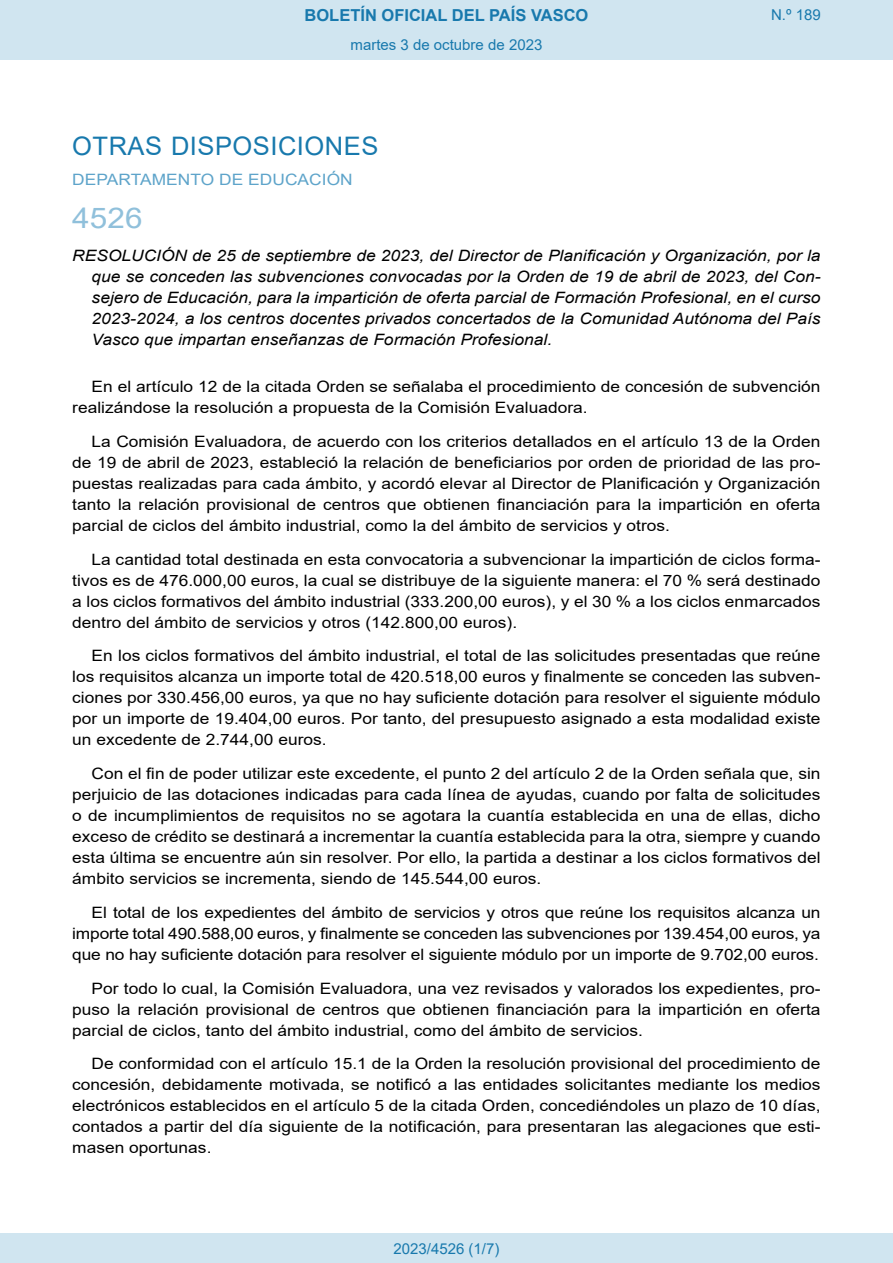
<style>
.page{position:relative;width:893px;height:1263px;background:#fff}
.page>*{position:absolute;margin:0;border:0;box-sizing:border-box;transform-origin:0 0}
.BOPVOrden{font:28.5px "Arial";color:#90c0db;scale:1.11 1}
.BOPVSeccion{font:25.5px "Arial";letter-spacing:.02em;color:#1879ad}
.t1{font:700 16.5px "Arial";color:#1879ad}
.BOPVDetalle{font:15.6px/21px "Arial";color:#000;text-align:justify;scale:1.11 1}
.BOPVTitulo{font:italic 15.6px/21px "Arial";color:#000;text-align:justify;scale:1.11 1}
.BOPVOrganismo{font:15.6px "Arial";letter-spacing:.005em;color:#5ea4ca;scale:1.11 1}
.Paginacion_Centro{font:15px "Arial";color:#1879ad}
</style>
<div class="page">
<div style="left:0;top:0;width:893px;height:60px;background:#d0e5f0"></div>
<div style="left:0;top:1233px;width:893px;height:30px;background:#d0e5f0"></div>
<p class="t1" style="left:305px;top:3px;width:285px">BOLETÍN OFICIAL DEL PAÍS VASCO</p>
<p class="Paginacion_Centro" style="left:351px;top:35px;width:193px">martes 3 de octubre de 2023</p>
<p class="Paginacion_Centro" style="left:771px;top:5px;width:51px">N.º 189</p>
<p class="BOPVSeccion" style="left:72px;top:128px;width:308px">OTRAS DISPOSICIONES</p>
<p class="BOPVOrganismo" style="left:72px;top:169px;width:254px">DEPARTAMENTO DE EDUCACIÓN</p>
<p class="BOPVOrden" style="left:72px;top:198px;width:65px">4526</p>
<p class="BOPVTitulo" style="left:92px;top:246px;width:658px;text-indent:-19px">RESOLUCIÓN de 25 de septiembre de 2023, del Director de Planificación y Organización, por la que se conceden las subvenciones convocadas por la Orden de 19 de abril de 2023, del Con&shy;sejero de Educación, para la impartición de oferta parcial de Formación Profesional, en el curso 2023-2024, a los centros docentes privados concertados de la Comunidad Autónoma del País Vasco que impartan enseñanzas de Formación Profesional.</p>
<p class="BOPVDetalle" style="left:72px;top:376px;width:676px;text-indent:19px">En el artículo 12 de la citada Orden se señalaba el procedimiento de concesión de subvención realizándose la resolución a propuesta de la Comisión Evaluadora.</p>
<p class="BOPVDetalle" style="left:72px;top:431px;width:676px;text-indent:19px">La Comisión Evaluadora, de acuerdo con los criterios detallados en el artículo 13 de la Orden de 19 de abril de 2023, estableció la relación de beneficiarios por orden de prioridad de las pro&shy;puestas realizadas para cada ámbito, y acordó elevar al Director de Planificación y Organización tanto la relación provisional de centros que obtienen financiación para la impartición en oferta parcial de ciclos del ámbito industrial, como la del ámbito de servicios y otros.</p>
<p class="BOPVDetalle" style="left:72px;top:548px;width:676px;text-indent:19px">La cantidad total destinada en esta convocatoria a subvencionar la impartición de ciclos forma&shy;tivos es de 476.000,00 euros, la cual se distribuye de la siguiente manera: el 70 % será destinado a los ciclos formativos del ámbito industrial (333.200,00 euros), y el 30 % a los ciclos enmarcados dentro del ámbito de servicios y otros (142.800,00 euros).</p>
<p class="BOPVDetalle" style="left:72px;top:645px;width:676px;text-indent:19px">En los ciclos formativos del ámbito industrial, el total de las solicitudes presentadas que reúne los requisitos alcanza un importe total de 420.518,00 euros y finalmente se conceden las subven&shy;ciones por 330.456,00 euros, ya que no hay suficiente dotación para resolver el siguiente módulo por un importe de 19.404,00 euros. Por tanto, del presupuesto asignado a esta modalidad existe un excedente de 2.744,00 euros.</p>
<p class="BOPVDetalle" style="left:72px;top:763px;width:676px;text-indent:19px">Con el fin de poder utilizar este excedente, el punto 2 del artículo 2 de la Orden señala que, sin perjuicio de las dotaciones indicadas para cada línea de ayudas, cuando por falta de solicitudes o de incumplimientos de requisitos no se agotara la cuantía establecida en una de ellas, dicho exceso de crédito se destinará a incrementar la cuantía establecida para la otra, siempre y cuando esta última se encuentre aún sin resolver. Por ello, la partida a destinar a los ciclos formativos del ámbito servicios se incrementa, siendo de 145.544,00 euros.</p>
<p class="BOPVDetalle" style="left:72px;top:902px;width:676px;text-indent:19px">El total de los expedientes del ámbito de servicios y otros que reúne los requisitos alcanza un importe total 490.588,00 euros, y finalmente se conceden las subvenciones por 139.454,00 euros, ya que no hay suficiente dotación para resolver el siguiente módulo por un importe de 9.702,00 euros.</p>
<p class="BOPVDetalle" style="left:72px;top:977px;width:676px;text-indent:19px">Por todo lo cual, la Comisión Evaluadora, una vez revisados y valorados los expedientes, pro&shy;puso la relación provisional de centros que obtienen financiación para la impartición en oferta parcial de ciclos, tanto del ámbito industrial, como del ámbito de servicios.</p>
<p class="BOPVDetalle" style="left:72px;top:1053px;width:676px;text-indent:19px">De conformidad con el artículo 15.1 de la Orden la resolución provisional del procedimiento de concesión, debidamente motivada, se notificó a las entidades solicitantes mediante los medios electrónicos establecidos en el artículo 5 de la citada Orden, concediéndoles un plazo de 10 días, contados a partir del día siguiente de la notificación, para presentaran las alegaciones que esti&shy;masen oportunas.</p>
<p class="Paginacion_Centro" style="left:393px;top:1238px;width:107px">2023/4526 (1/7)</p>
</div>
